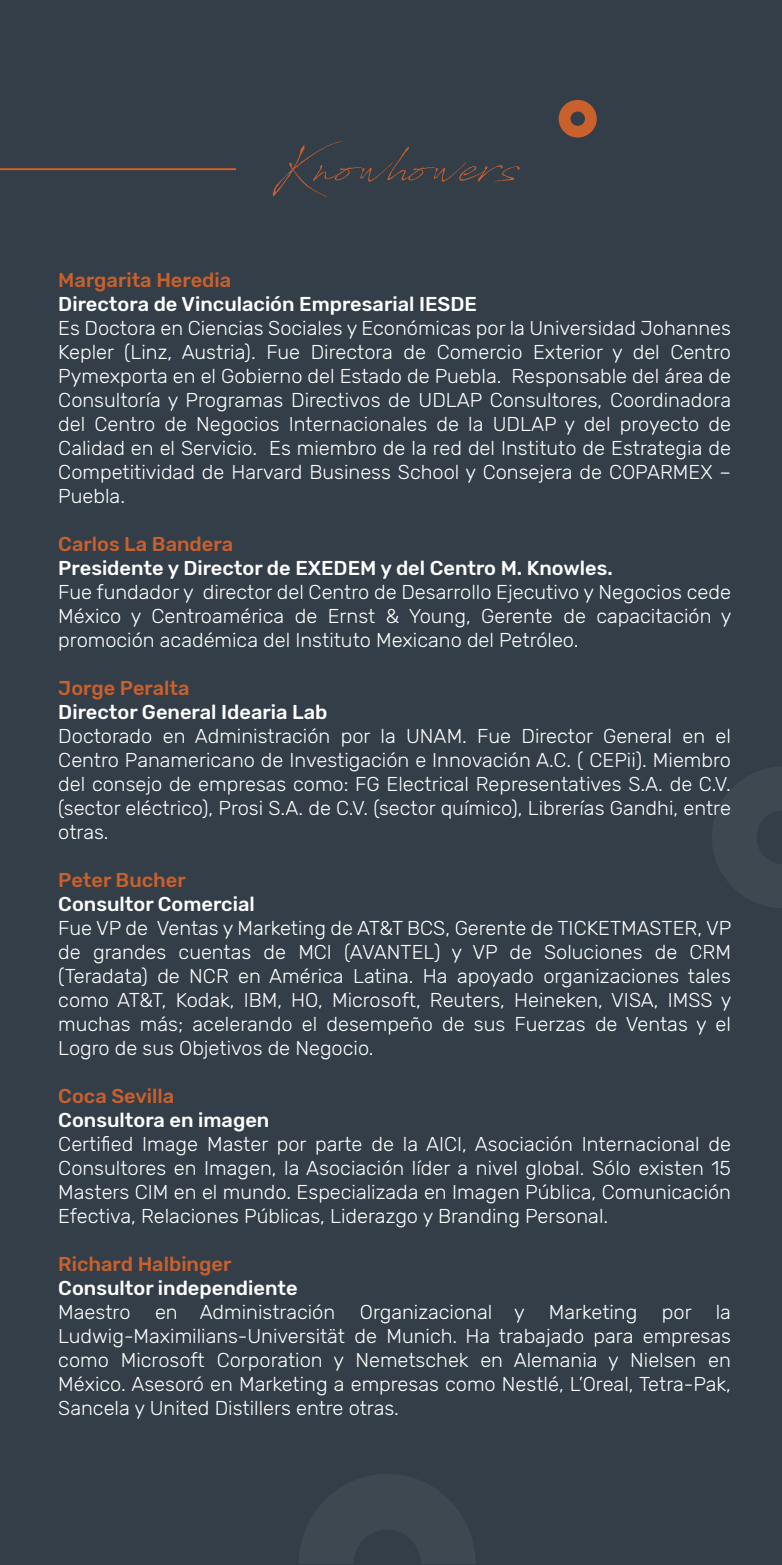
<style>
.page{position:relative;width:782px;height:1565px;background:#fff}
.page>*{position:absolute;margin:0;border:0;box-sizing:border-box;transform-origin:0 0}
.t1{font:54px "Antro Vectra";color:#ca602c}
.t2{font:300 20px/24px "Rubik";color:#fff;text-align:justify}
.t3{font:500 20px "Rubik";color:#fff}
.t4{font:500 20px "Rubik";color:#ca602c}
</style>
<div class="page">
<div style="left:0;top:0;width:781px;height:1565px;background:#333e48"></div>
<svg style="left:299px;top:1474px;width:176px;height:90px"></svg>
<svg style="left:558px;top:100px;width:39px;height:38px"></svg>
<svg style="left:712px;top:767px;width:69px;height:141px"></svg>
<hr style="left:0;top:168px;width:236px;height:2px;background:#ca602c">
<h1 class="t1" style="left:272px;top:129px;width:248px">Knowhowers</h1>
<p class="t4" style="left:58px;top:269px;width:174px">Margarita Heredia</p>
<p class="t3" style="left:58px;top:293px;width:420px">Directora de Vinculación Empresarial IESDE</p>
<p class="t2" style="left:58px;top:317px;width:674px">Es Doctora en Ciencias Sociales y Económicas por la Universidad Johannes Kepler (Linz, Austria). Fue Directora de Comercio Exterior y del Centro Pymexporta en el Gobierno del Estado de Puebla. Responsable del área de Consultoría y Programas Directivos de UDLAP Consultores, Coordinadora del Centro de Negocios Internacionales de la UDLAP y del proyecto de Calidad en el Servicio. Es miembro de la red del Instituto de Estrategia de Competitividad de Harvard Business School y Consejera de COPARMEX – Puebla.</p>
<p class="t4" style="left:58px;top:533px;width:176px">Carlos La Bandera</p>
<p class="t3" style="left:58px;top:557px;width:556px">Presidente y Director de EXEDEM y del Centro M. Knowles.</p>
<p class="t2" style="left:58px;top:581px;width:674px">Fue fundador y director del Centro de Desarrollo Ejecutivo y Negocios cede México y Centroamérica de Ernst &amp; Young, Gerente de capacitación y promoción académica del Instituto Mexicano del Petróleo.</p>
<p class="t4" style="left:58px;top:677px;width:133px">Jorge Peralta</p>
<p class="t3" style="left:58px;top:701px;width:271px">Director General Idearia Lab</p>
<p class="t2" style="left:58px;top:725px;width:674px">Doctorado en Administración por la UNAM. Fue Director General en el Centro Panamericano de Investigación e Innovación A.C. ( CEPii). Miembro del consejo de empresas como: FG Electrical Representatives S.A. de C.V. (sector eléctrico), Prosi S.A. de C.V. (sector químico), Librerías Gandhi, entre otras.</p>
<p class="t4" style="left:58px;top:869px;width:129px">Peter Bucher</p>
<p class="t3" style="left:58px;top:893px;width:198px">Consultor Comercial</p>
<p class="t2" style="left:58px;top:917px;width:674px">Fue VP de Ventas y Marketing de AT&amp;T BCS, Gerente de TICKETMASTER, VP de grandes cuentas de MCI (AVANTEL) y VP de Soluciones de CRM (Teradata) de NCR en América Latina. Ha apoyado organizaciones tales como AT&amp;T, Kodak, IBM, HO, Microsoft, Reuters, Heineken, VISA, IMSS y muchas más; acelerando el desempeño de sus Fuerzas de Ventas y el Logro de sus Objetivos de Negocio.</p>
<p class="t4" style="left:58px;top:1085px;width:117px">Coca Sevilla</p>
<p class="t3" style="left:58px;top:1109px;width:212px">Consultora en imagen</p>
<p class="t2" style="left:58px;top:1133px;width:674px">Certified Image Master por parte de la AICI, Asociación Internacional de Consultores en Imagen, la Asociación líder a nivel global. Sólo existen 15<br>Masters CIM en el mundo. Especializada en Imagen Pública, Comunicación Efectiva, Relaciones Públicas, Liderazgo y Branding Personal.</p>
<p class="t4" style="left:58px;top:1253px;width:175px">Richard Halbinger</p>
<p class="t3" style="left:58px;top:1277px;width:241px">Consultor independiente</p>
<p class="t2" style="left:58px;top:1301px;width:674px">Maestro en Administración Organizacional y Marketing por la Ludwig-Maximilians-Universität de Munich. Ha trabajado para empresas como Microsoft Corporation y Nemetschek en Alemania y Nielsen en México. Asesoró en Marketing a empresas como Nestlé, L’Oreal, Tetra-Pak, Sancela y United Distillers entre otras.</p>
</div>
